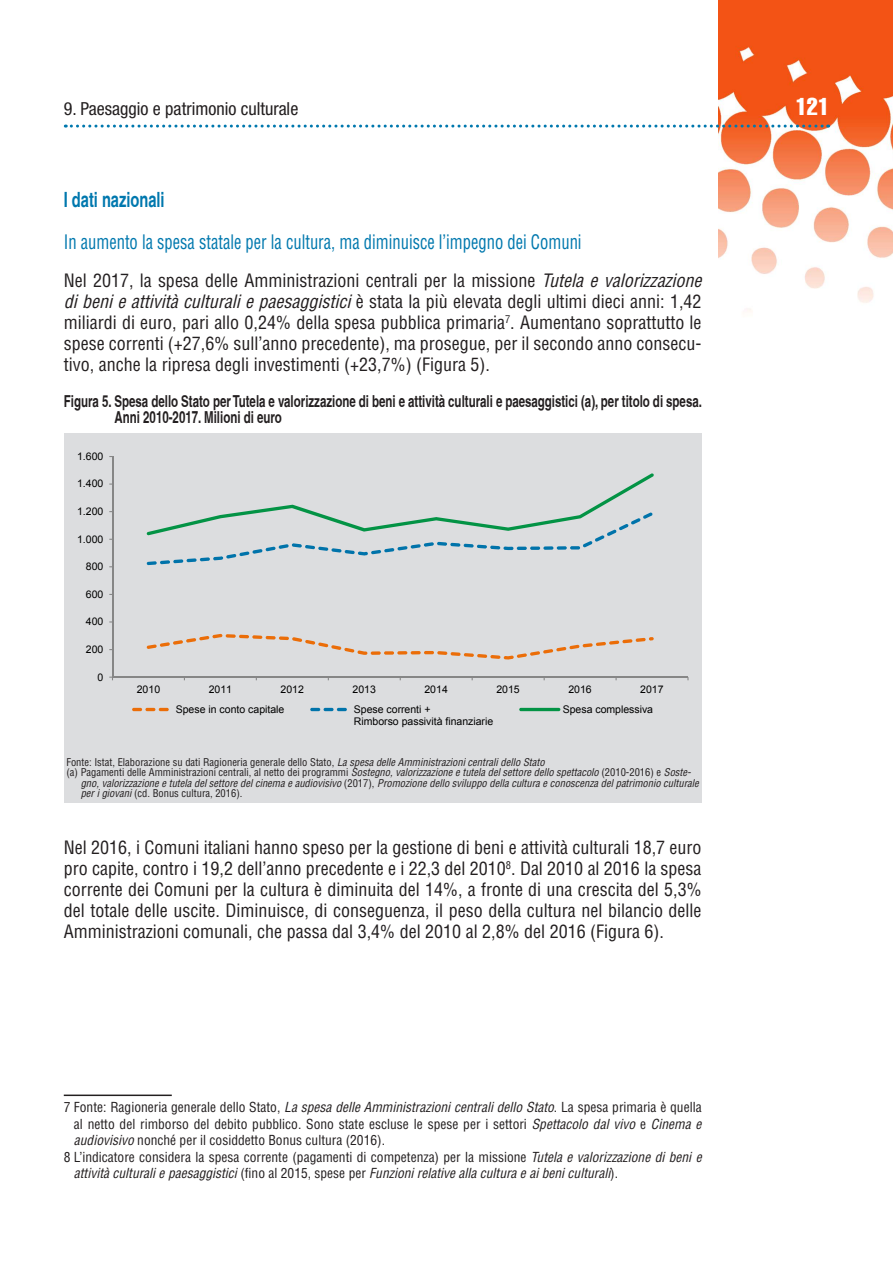
<style>
.page{position:relative;width:893px;height:1263px;background:#fff}
.page>*{position:absolute;margin:0;border:0;box-sizing:border-box;transform-origin:0 0}
.t1{font:24px "Helvetica LT Std Comp";color:#fff}
.t2{font:700 condensed 21px "Helvetica";color:#0078ae;scale:.85 1}
.t3{font:condensed 19.5px "Helvetica LT Std";color:#0078ae;scale:.85 1}
.t4{font:condensed 18px/21px "Helvetica LT Std";color:#231f20}
.t5{font:condensed 18px "Helvetica Neue LT Std";color:#231f20}
.t6{font:700 condensed 16.5px/16.5px "Helvetica";color:#231f20;scale:.85 1}
.t7{font:condensed 13.5px "Helvetica LT Std";color:#231f20}
.t8{font:italic condensed 13.5px "Helvetica LT Std";color:#231f20}
.t9{font:condensed 10.5px "Helvetica LT Std";color:#231f20}
.t10{font:10.5px/12px "Arial";color:#000}
.t11{font:italic condensed 10.5px "Helvetica LT Std";color:#231f20}
.s1{font-style:italic}
.s2{font-style:normal}
</style>
<div class="page">
<img style="left:719px;top:0;width:174px;height:312px">
<svg style="left:65px;top:125px;width:764px;height:3px"></svg>
<hr style="left:64px;top:1094px;width:108px;height:2px;background:#231f20">
<div style="left:64px;top:433px;width:638px;height:370px;background:#dcdddf"></div>
<hr style="left:112px;top:456px;width:1px;height:221px;background:#868686">
<hr style="left:112px;top:677px;width:576px;height:1px;background:#868686">
<svg style="left:147px;top:634px;width:507px;height:26px"></svg>
<svg style="left:147px;top:473px;width:507px;height:92px"></svg>
<svg style="left:132px;top:708px;width:37px;height:3px"></svg>
<svg style="left:310px;top:708px;width:37px;height:3px"></svg>
<hr style="left:519px;top:708px;width:41px;height:3px;background:#039345;border-radius:2px">
<p class="t5" style="left:64px;top:98px;width:236px">9. Paesaggio e patrimonio culturale</p>
<h1 class="t1" style="left:796px;top:91px;width:35px">121</h1>
<p class="t2" style="left:64px;top:187px;width:120px">I dati nazionali</p>
<p class="t3" style="left:64px;top:230px;width:611px">In aumento la spesa statale per la cultura, ma diminuisce l’impegno dei Comuni</p>
<p class="t4" style="left:64px;top:270px;width:644px">Nel 2017, la spesa delle Amministrazioni centrali per la missione <span class="s1">Tutela e valorizzazione dibenieattivitàculturaliepaesaggistici</span>è stata la più elevata degli ultimi dieci anni: 1,42 miliardi di euro, pari allo 0,24% della spesa pubblica primaria<sup>7</sup>. Aumentano soprattutto le spese correnti (+27,6% sull’anno precedente), ma prosegue, per il secondo anno consecu&shy;tivo, anche la ripresa degli investimenti (+23,7%) (Figura 5).</p>
<p class="t6" style="left:114px;top:392px;width:693px;text-indent:-51px">Figura 5. Spesa dello Stato per Tutela e valorizzazione di beni e attività culturali e paesaggistici (a), per titolo di spesa.<br>Anni 2010-2017. Milioni di euro</p>
<p class="t10" style="left:77px;top:450px;width:28px">1.600</p>
<p class="t10" style="left:77px;top:478px;width:28px">1.400</p>
<p class="t10" style="left:77px;top:505px;width:28px">1.200</p>
<p class="t10" style="left:77px;top:533px;width:28px">1.000</p>
<p class="t10" style="left:86px;top:561px;width:19px">800</p>
<p class="t10" style="left:86px;top:588px;width:19px">600</p>
<p class="t10" style="left:86px;top:616px;width:19px">400</p>
<p class="t10" style="left:86px;top:643px;width:19px">200</p>
<p class="t10" style="left:98px;top:671px;width:7px">0</p>
<p class="t10" style="left:137px;top:683px;width:25px">2010</p>
<p class="t10" style="left:209px;top:683px;width:25px">2011</p>
<p class="t10" style="left:281px;top:683px;width:25px">2012</p>
<p class="t10" style="left:353px;top:683px;width:25px">2013</p>
<p class="t10" style="left:424px;top:683px;width:25px">2014</p>
<p class="t10" style="left:496px;top:683px;width:25px">2015</p>
<p class="t10" style="left:568px;top:683px;width:25px">2016</p>
<p class="t10" style="left:640px;top:683px;width:25px">2017</p>
<p class="t10" style="left:176px;top:703px;width:110px">Spese in conto capitale</p>
<p class="t10" style="left:354px;top:703px;width:141px">Spese correnti +<br>Rimborso passività finanziarie</p>
<p class="t10" style="left:563px;top:703px;width:92px">Spesa complessiva</p>
<p class="t9" style="left:66px;top:755px;width:480px">Fonte: Istat, Elaborazione su dati Ragioneria generale dello Stato, <span class="s1">La spesa delle Amministrazioni centrali dello Stato</span></p>
<p class="t9" style="left:66px;top:766px;width:626px">(a) Pagamenti delle Amministrazioni centrali, al netto dei programmi <span class="s1">Sostegno, valorizzazione e tutela del settore dello spettacolo</span> (2010-2016) e <span class="s1">Soste-</span></p>
<p class="t11" style="left:81px;top:776px;width:620px">gno, valorizzazione e tutela del settore del cinema e audiovisivo <span class="s2">(2017),</span> Promozione dello sviluppo della cultura e conoscenza del patrimonio culturale</p>
<p class="t9" style="left:81px;top:787px;width:163px"><span class="s1">per i giovani</span> (cd. Bonus cultura, 2016).</p>
<p class="t4" style="left:64px;top:837px;width:639px;text-align:justify">Nel 2016, i Comuni italiani hanno speso per la gestione di beni e attività culturali 18,7 euro pro capite, contro i 19,2 dell’anno precedente e i 22,3 del 2010<sup>8</sup>. Dal 2010 al 2016 la spesa corrente dei Comuni per la cultura è diminuita del 14%, a fronte di una crescita del 5,3% del totale delle uscite. Diminuisce, di conseguenza, il peso della cultura nel bilancio delle Amministrazioni comunali, che passa dal 3,4% del 2010 al 2,8% del 2016 (Figura 6).</p>
<p class="t7" style="left:64px;top:1099px;width:639px">7 Fonte: Ragioneria generale dello Stato, <span class="s1">La spesa delle Amministrazioni centrali dello Stato</span>. La spesa primaria è quella</p>
<p class="t7" style="left:74px;top:1115px;width:629px">al netto del rimborso del debito pubblico. Sono state escluse le spese per i settori <span class="s1">Spettacolo dal vivo</span> e <span class="s1">Cinema e</span></p>
<p class="t7" style="left:74px;top:1131px;width:313px"><span class="s1">audiovisivo</span> nonché per il cosiddetto Bonus cultura (2016).</p>
<p class="t7" style="left:64px;top:1148px;width:639px">8 L’indicatore considera la spesa corrente (pagamenti di competenza) per la missione <span class="s1">Tutela e valorizzazione di beni e</span></p>
<p class="t8" style="left:74px;top:1164px;width:546px">attività culturali e paesaggistici <span class="s2">(fino al 2015, spese per</span> Funzioni relative alla cultura e ai beni culturali<span class="s2">).</span></p>
</div>
